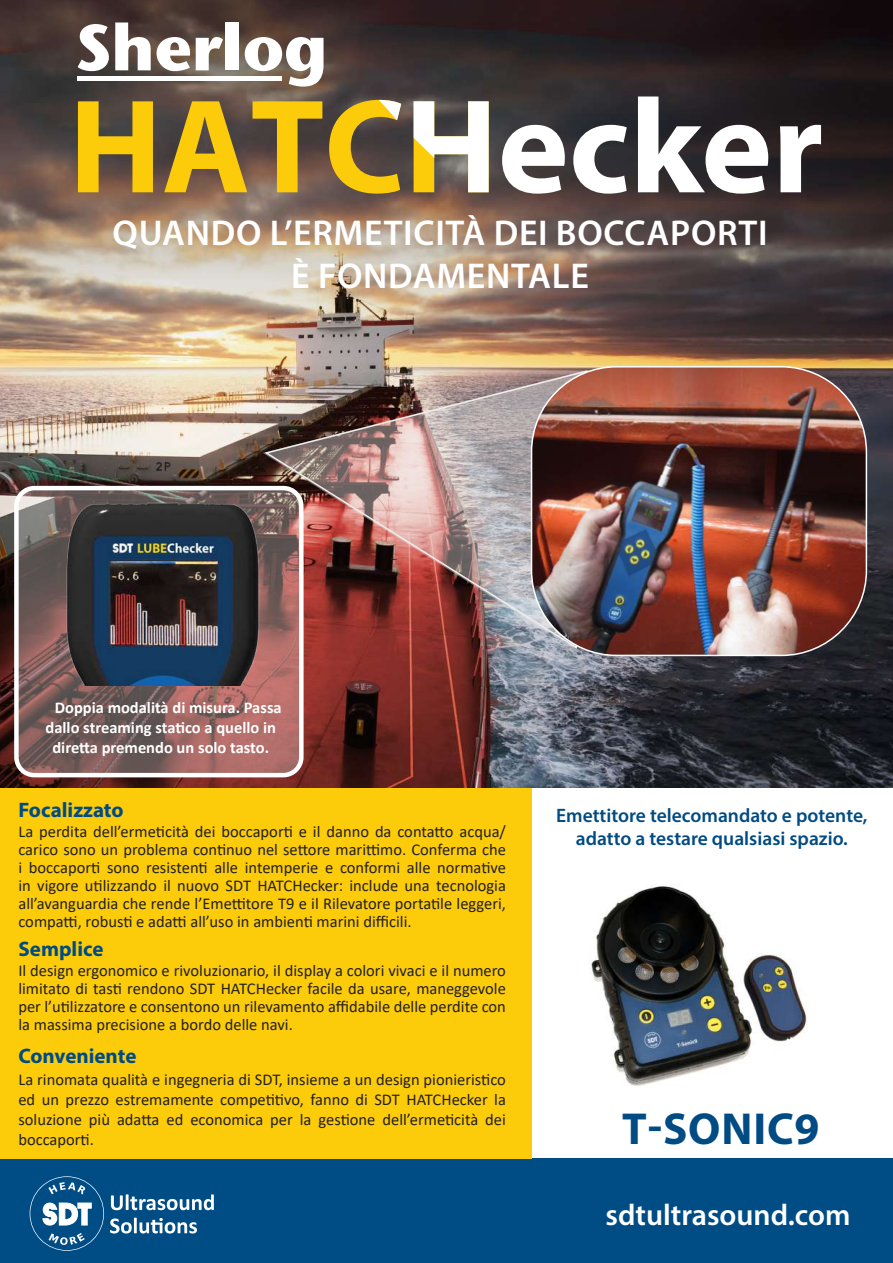
<style>
.page{position:relative;width:893px;height:1263px;background:#fff}
.page>*{position:absolute;margin:0;border:0;box-sizing:border-box;transform-origin:0 0}
.t1{font:700 45px "Myriad Pro";letter-spacing:.02em;color:#004b84}
.t2{font:600 36px/43.2px "Myriad Pro";letter-spacing:.02em;color:#fff;text-align:center}
.t3{font:600 30px "Myriad Pro";color:#fff}
.t4{font:700 21px "Myriad Pro";color:#004b84}
.t5{font:600 19.5px/23.4px "Myriad Pro";color:#004b84;text-align:center}
.t6{font:16.5px/18px "Calibri";color:#231f20;text-align:justify}
.t7{font:700 16.5px/19.8px "Calibri";color:#fff;text-align:center}
</style>
<div class="page">
<div style="left:0;top:1158px;width:893px;height:105px;background:#004d86"></div>
<div style="left:0;top:788px;width:531px;height:370px;background:#fccc0a"></div>
<img style="left:589px;top:886px;width:219px;height:200px">
<img style="left:0;top:0;width:893px;height:787px">
<img style="left:264px;top:369px;width:267px;height:281px">
<img style="left:531px;top:367px;width:335px;height:288px">
<div style="left:531px;top:366px;width:336px;height:290px;border:2px solid #fff;border-radius:85px"></div>
<svg style="left:30px;top:1176px;width:74px;height:75px"></svg>
<svg style="left:111px;top:1194px;width:103px;height:16px"></svg>
<svg style="left:110px;top:1218px;width:87px;height:15px"></svg>
<img style="left:21px;top:488px;width:275px;height:287px">
<div style="left:14px;top:486px;width:290px;height:291px;border:4px solid #fff;border-radius:18px"></div>
<svg style="left:78px;top:101px;width:75px;height:91px;background:#bf9c1f"></svg>
<svg style="left:164px;top:101px;width:83px;height:91px;background:#ac8c27"></svg>
<svg style="left:253px;top:101px;width:69px;height:91px;background:#a4842c"></svg>
<svg style="left:502px;top:125px;width:63px;height:69px"></svg>
<svg style="left:573px;top:125px;width:54px;height:69px"></svg>
<svg style="left:638px;top:96px;width:130px;height:98px"></svg>
<svg style="left:780px;top:125px;width:41px;height:67px"></svg>
<svg style="left:329px;top:100px;width:72px;height:94px;background:#9e842f"></svg>
<svg style="left:414px;top:101px;width:75px;height:91px"></svg>
<svg style="left:78px;top:24px;width:31px;height:47px"></svg>
<svg style="left:115px;top:23px;width:36px;height:47px"></svg>
<svg style="left:157px;top:37px;width:66px;height:34px"></svg>
<div style="left:226px;top:23px;width:13px;height:47px;background:#fff"></div>
<svg style="left:245px;top:37px;width:79px;height:50px"></svg>
<div style="left:78px;top:76px;width:204px;height:5px;background:#fff"></div>
<h2 class="t2" style="left:113px;top:210px;width:656px">QUANDO L’ERMETICITÀ DEI BOCCAPORTI<br>È FONDAMENTALE</h2>
<p class="t7" style="left:46px;top:698px;width:238px">Doppia modalità di misura. Passa dallo streaming statico a quello in diretta premendo un solo tasto.</p>
<p class="t4" style="left:18px;top:796px;width:107px">Focalizzato</p>
<p class="t6" style="left:18px;top:822px;width:489px">La perdita dell’ermeticità dei boccaporti e il danno da contatto acqua/ carico sono un problema continuo nel settore marittimo. Conferma che i boccaporti sono resistenti alle intemperie e conformi alle normative in vigore utilizzando il nuovo SDT HATCHecker: include una tecnologia all’avanguardia che rende l’Emettitore T9 e il Rilevatore portatile leggeri, compatti, robusti e adatti all’uso in ambienti marini difficili.</p>
<p class="t4" style="left:18px;top:935px;width:87px">Semplice</p>
<p class="t6" style="left:18px;top:961px;width:489px">Il design ergonomico e rivoluzionario, il display a colori vivaci e il numero limitato di tasti rendono SDT HATCHecker facile da usare, maneggevole per l’utilizzatore e consentono un rilevamento affidabile delle perdite con la massima precisione a bordo delle navi.</p>
<p class="t4" style="left:18px;top:1043px;width:120px">Conveniente</p>
<p class="t6" style="left:18px;top:1069px;width:489px;line-height:19.8px">La rinomata qualità e ingegneria di SDT, insieme a un design pionieristico ed un prezzo estremamente competitivo, fanno di SDT HATCHecker la soluzione più adatta ed economica per la gestione dell’ermeticità dei boccaporti.</p>
<p class="t5" style="left:556px;top:803px;width:313px">Emettitore telecomandato e potente, adatto a testare qualsiasi spazio.</p>
<h1 class="t1" style="left:622px;top:1100px;width:199px">T-SONIC9</h1>
<h3 class="t3" style="left:606px;top:1195px;width:246px">sdtultrasound.com</h3>
</div>
